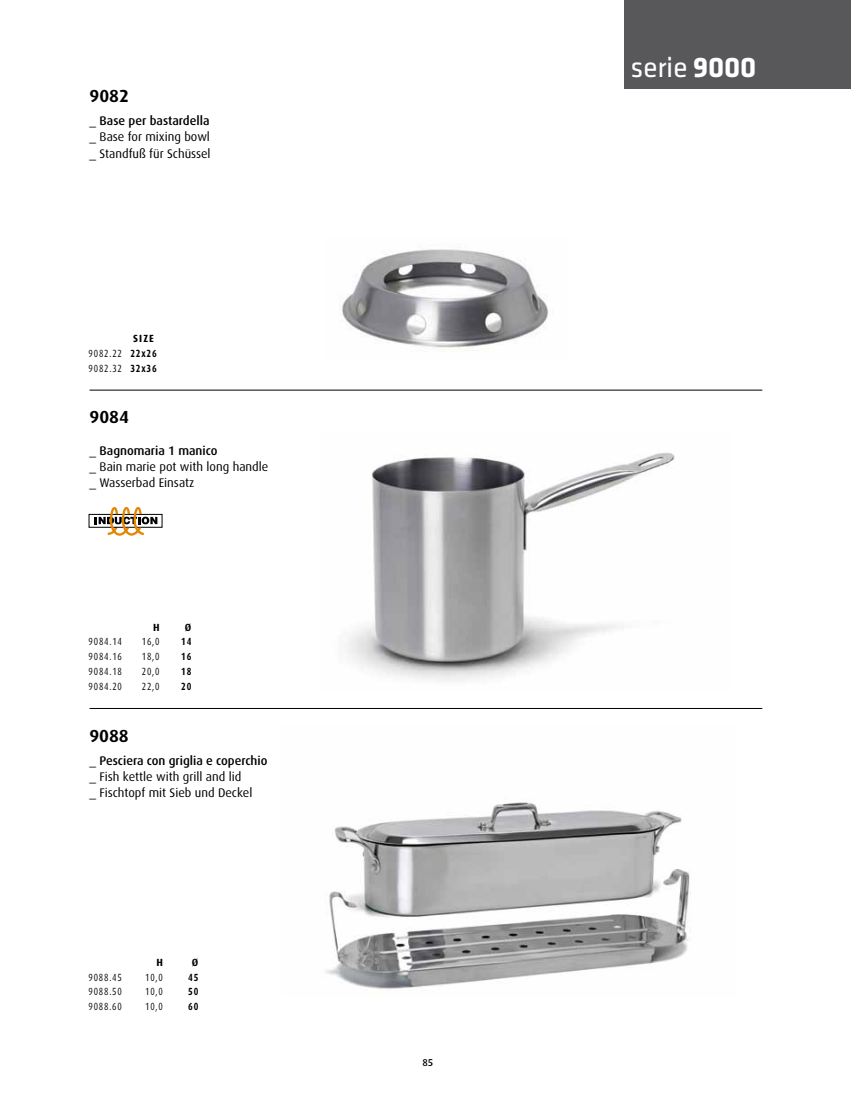
<style>
.page{position:relative;width:851px;height:1099px;background:#fff}
.page>*{position:absolute;margin:0;border:0;box-sizing:border-box;transform-origin:0 0}
.t1{font:29.38px "Klavika Regular TF";letter-spacing:-.005em;color:#fff}
.t2{font:700 17.5px "Dax";color:#000}
.t3{font:12.5px/16.2px "Dax";color:#000}
.t4{font:10.38px "Dax";letter-spacing:.1em;color:#000;scale:.8 1}
.t5{font:700 10.38px/14.9px "Dax";letter-spacing:.1em;color:#000}
.t6{font:700 10.38px "Dax";letter-spacing:.1em;color:#000;scale:.8 1}
.t7{font:500 10px "Dax";color:#000}
.s1{font-weight:500}
.s2{font-weight:400}
.s3{font-family:"Klavika";font-weight:700}
</style>
<div class="page">
<svg style="left:94px;top:516px;width:64px;height:9px"></svg>
<svg style="left:95px;top:507px;width:62px;height:28px"></svg>
<img style="left:346px;top:452px;width:329px;height:229px">
<img style="left:340px;top:249px;width:209px;height:102px">
<div style="left:624px;top:0;width:226px;height:89px;background:#58585a"></div>
<img style="left:325px;top:802px;width:366px;height:187px">
<hr style="left:89px;top:708px;width:673px;height:1px;background:#000">
<hr style="left:89px;top:390px;width:673px;height:1px;background:#000">
<h2 class="t2" style="left:89px;top:86px;width:41px">9082</h2>
<p class="t3" style="left:89px;top:113px;width:123px;text-align:justify">_ <span class="s1">Base per bastardella </span>_ Base for mixing bowl _ Standfuß für Schüssel</p>
<p class="t5" style="left:89px;top:331px;width:70px;text-indent:44px">SIZE<br><span class="s2">9082.22</span> 22x26<br><span class="s2">9082.32</span> 32x36</p>
<h2 class="t2" style="left:89px;top:407px;width:41px">9084</h2>
<p class="t3" style="left:89px;top:442px;width:180px">_ <span class="s1">Bagnomaria 1 manico<br></span>_ Bain marie pot with long handle _ Wasserbad Einsatz</p>
<p class="t5" style="left:153px;top:619px;width:8px">H</p>
<p class="t5" style="left:185px;top:619px;width:8px">Ø</p>
<p class="t4" style="left:89px;top:636px;width:43px">9084.14</p>
<p class="t4" style="left:142px;top:636px;width:24px">16,0</p>
<p class="t6" style="left:181px;top:636px;width:14px">14</p>
<p class="t4" style="left:89px;top:651px;width:43px">9084.16</p>
<p class="t4" style="left:142px;top:651px;width:24px">18,0</p>
<p class="t6" style="left:181px;top:651px;width:14px">16</p>
<p class="t4" style="left:89px;top:666px;width:43px">9084.18</p>
<p class="t4" style="left:142px;top:666px;width:24px">20,0</p>
<p class="t6" style="left:181px;top:665px;width:14px">18</p>
<p class="t4" style="left:89px;top:680px;width:43px">9084.20</p>
<p class="t4" style="left:142px;top:680px;width:24px">22,0</p>
<p class="t6" style="left:181px;top:680px;width:14px">20</p>
<h2 class="t2" style="left:89px;top:725px;width:41px">9088</h2>
<p class="t3" style="left:89px;top:752px;width:179px">_ <span class="s1">Pesciera con griglia e coperchio </span>_ Fish kettle with grill and lid<br>_ Fischtopf mit Sieb und Deckel</p>
<p class="t5" style="left:156px;top:954px;width:8px">H</p>
<p class="t5" style="left:192px;top:954px;width:8px">Ø</p>
<p class="t4" style="left:88px;top:971px;width:43px">9088.45</p>
<p class="t4" style="left:145px;top:971px;width:24px">10,0</p>
<p class="t6" style="left:188px;top:971px;width:14px">45</p>
<p class="t4" style="left:88px;top:986px;width:43px">9088.50</p>
<p class="t4" style="left:145px;top:986px;width:24px">10,0</p>
<p class="t6" style="left:188px;top:986px;width:14px">50</p>
<p class="t4" style="left:88px;top:1001px;width:43px">9088.60</p>
<p class="t4" style="left:145px;top:1001px;width:24px">10,0</p>
<p class="t6" style="left:188px;top:1000px;width:14px">60</p>
<p class="t7" style="left:422px;top:1057px;width:12px">85</p>
<h1 class="t1" style="left:630px;top:53px;width:127px">serie <span class="s3">9000</span></h1>
</div>
